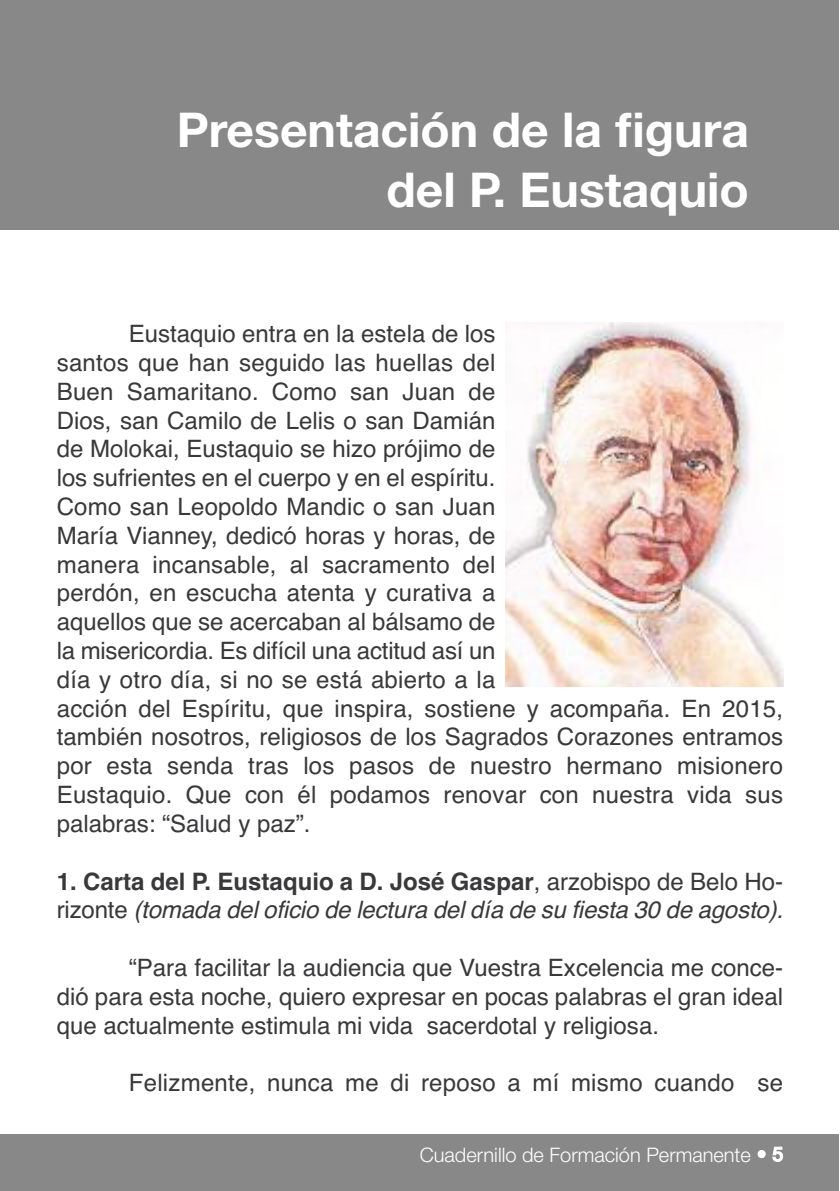
<style>
.page{position:relative;width:840px;height:1191px;background:#fff}
.page>*{position:absolute;margin:0;border:0;box-sizing:border-box;transform-origin:0 0}
.t1{font:700 48px/60px "Helvetica Neue";color:#fff;text-align:right}
.t2{font:24px/28.8px "Helvetica";letter-spacing:.01em;color:#39383a}
.t3{font:italic 24px/28.8px "Helvetica";letter-spacing:-.005em;color:#39383a}
.t4{font:300 20px "Helvetica Neue";color:#fff}
.s1{font-weight:700;font-style:normal}
.s2{font-style:normal}
.s3{font-weight:500}
</style>
<div class="page">
<div style="left:0;top:1px;width:838px;height:228px;background:#888889"></div>
<div style="left:0;top:1134px;width:838px;height:57px;background:#888889"></div>
<img style="left:505px;top:322px;width:277px;height:364px">
<h1 class="t1" style="left:177px;top:102px;width:573px">Presentación de la figura del P. Eustaquio</h1>
<p class="t2" style="left:57px;top:320px;width:727px;text-indent:72px">Eustaquio entra en la estela de los<br>santos que han seguido las huellas del<br>Buen Samaritano. Como san Juan de<br>Dios, san Camilo de Lelis o san Damián<br>de Molokai, Eustaquio se hizo prójimo de<br>los sufrientes en el cuerpo y en el espíritu.<br>Como san Leopoldo Mandic o san Juan<br>María Vianney, dedicó horas y horas, de<br>manera incansable, al sacramento del<br>perdón, en escucha atenta y curativa a<br>aquellos que se acercaban al bálsamo de<br>la misericordia. Es difícil una actitud así un<br>día y otro día, si no se está abierto a la<br>acción del Espíritu, que inspira, sostiene y acompaña. En 2015, también nosotros, religiosos de los Sagrados Corazones entramos por esta senda tras los pasos de nuestro hermano misionero Eustaquio. Que con él podamos renovar con nuestra vida sus palabras: “Salud y paz”.</p>
<p class="t3" style="left:57px;top:867px;width:727px"><span class="s1">1. Carta del P. Eustaquio a D. José Gaspar</span><span class="s2">, arzobispo de Belo Ho&shy;rizonte</span> (tomada del oficio de lectura del día de su fiesta 30 de agosto).</p>
<p class="t2" style="left:57px;top:954px;width:727px;text-align:justify;text-indent:72px">“Para facilitar la audiencia que Vuestra Excelencia me conce&shy;dió para esta noche, quiero expresar en pocas palabras el gran ideal que actualmente estimula mi vida sacerdotal y religiosa.</p>
<p class="t2" style="left:129px;top:1069px;width:655px">Felizmente, nunca me di reposo a mí mismo cuando se</p>
<p class="t4" style="left:419px;top:1138px;width:365px">Cuadernillo de Formación Permanente <span class="s3">• 5</span></p>
</div>
